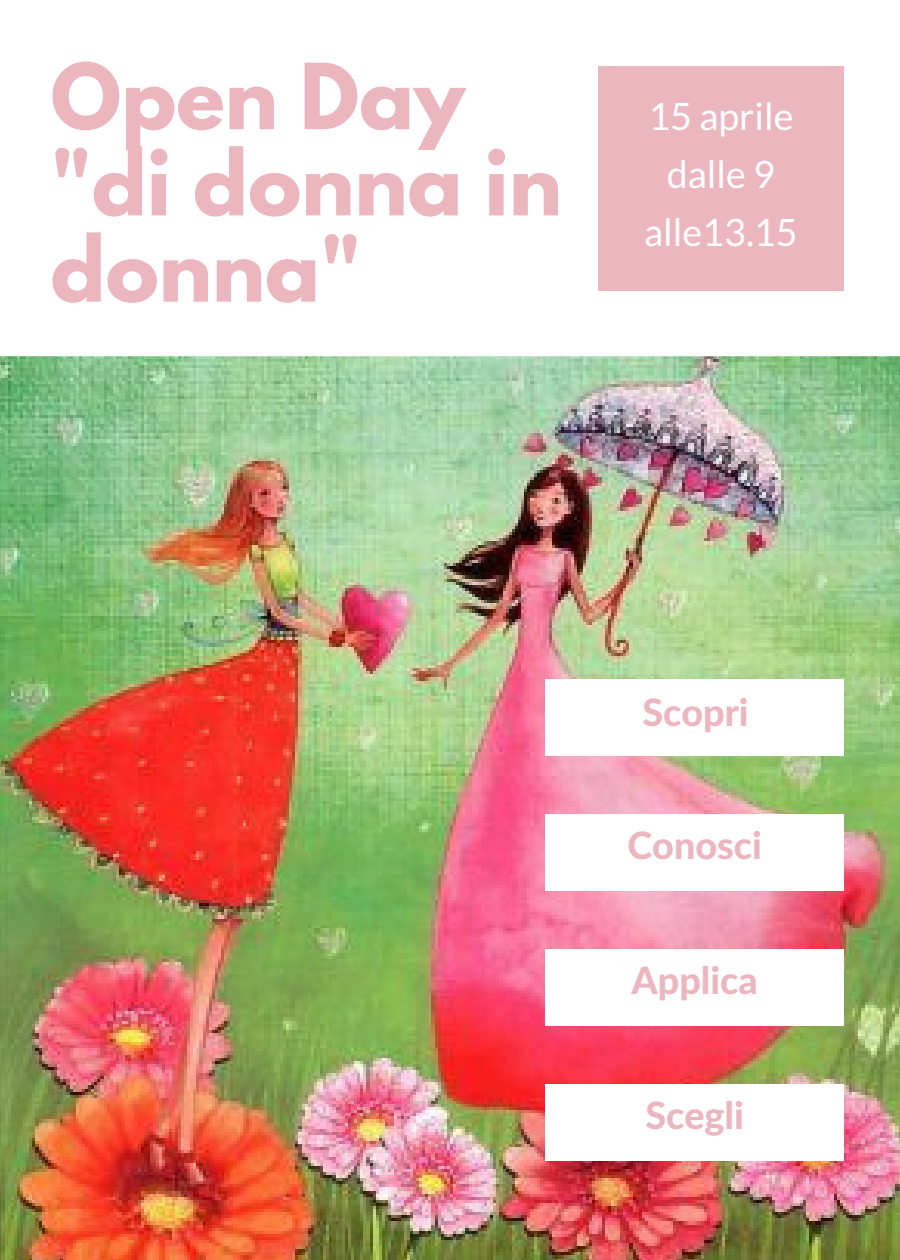
<style>
.page{position:relative;width:900px;height:1260px;background:#fff}
.page>*{position:absolute;margin:0;border:0;box-sizing:border-box;transform-origin:0 0}
.t1{font:700 80.5px/86.2px "League Spartan";color:#ecb6bf}
.t2{font:800 37.75px "Lato";color:#ecb6bf}
.t3{font:37.75px/58px "Lato";color:#fff;text-align:center}
</style>
<div class="page">
<img style="left:0;top:356px;width:900px;height:904px">
<div style="left:598px;top:66px;width:246px;height:225px;background:#ecb6bf"></div>
<div style="left:546px;top:679px;width:298px;height:77px;background:#fff"></div>
<div style="left:546px;top:814px;width:298px;height:77px;background:#fff"></div>
<div style="left:546px;top:949px;width:298px;height:77px;background:#fff"></div>
<div style="left:546px;top:1084px;width:298px;height:77px;background:#fff"></div>
<h1 class="t1" style="left:51px;top:64px;width:513px">Open Day "di donna in donna"</h1>
<p class="t3" style="left:644px;top:86px;width:155px">15 aprile dalle 9 alle13.15</p>
<p class="t2" style="left:642px;top:689px;width:108px">Scopri</p>
<p class="t2" style="left:627px;top:822px;width:136px">Conosci</p>
<p class="t2" style="left:632px;top:957px;width:128px">Applica</p>
<p class="t2" style="left:645px;top:1092px;width:100px">Scegli</p>
</div>
